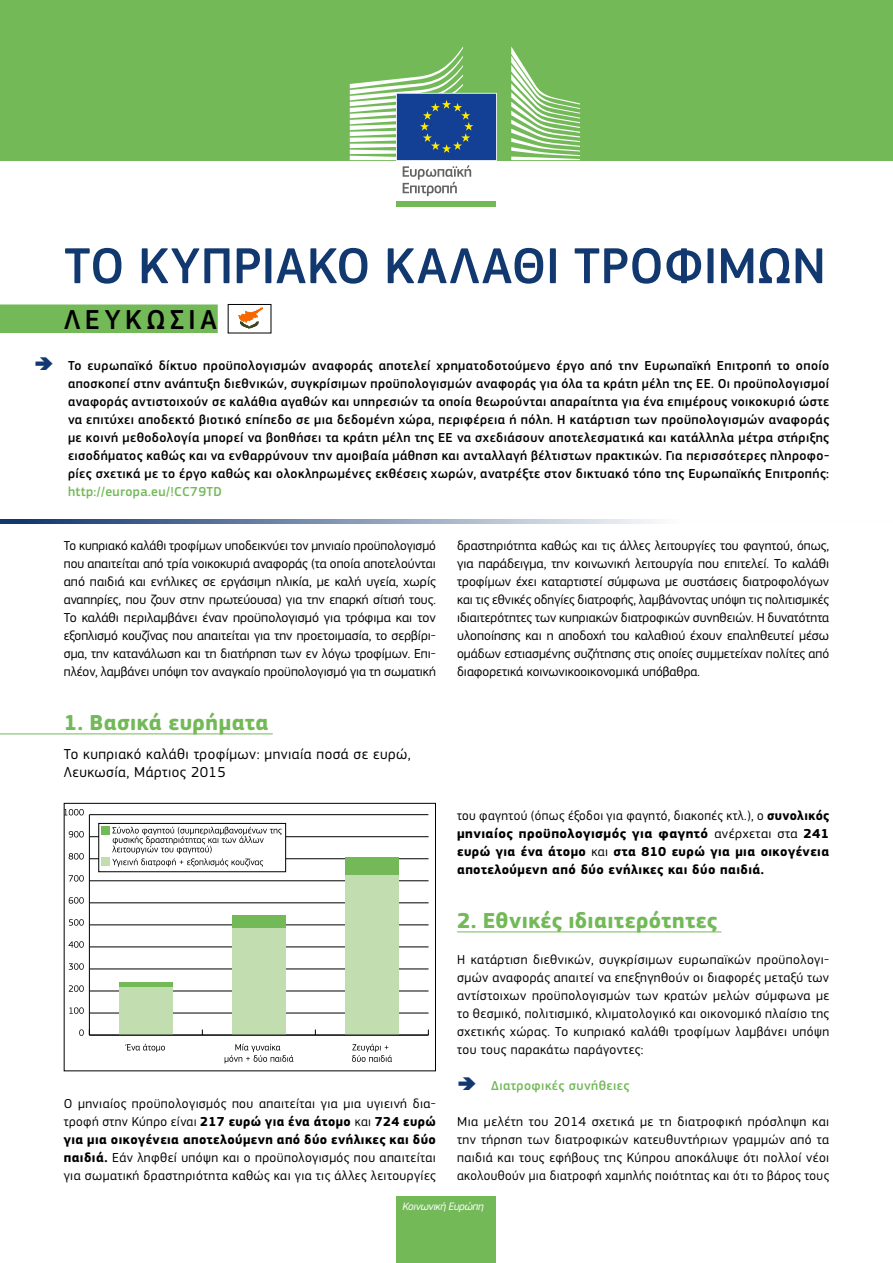
<style>
.page{position:relative;width:893px;height:1263px;background:#fff}
.page>*{position:absolute;margin:0;border:0;box-sizing:border-box;transform-origin:0 0}
.Header_1{font:500 52.5px "EC Square Sans Pro";color:#123870}
.Pays{font:500 28.5px "EC Square Sans Pro";letter-spacing:.16em;color:#000}
.Header_2_copie{font:700 22.5px "EC Square Sans Pro";letter-spacing:.015em;color:#73b958}
.Header_2{font:700 22.5px "EC Square Sans Pro";letter-spacing:.015em;color:#73b958}
.Table_Header{font:15px/18px "EC Square Sans Pro";letter-spacing:.03em;color:#000}
.Body{font:13.5px/18px "EC Square Sans Pro";letter-spacing:.03em;color:#000;text-align:justify}
.t1{font:500 13.5px/18px "EC Square Sans Pro";letter-spacing:.03em;color:#000;text-align:justify}
.Body-2{font:700 13.5px/18px "EC Square Sans Pro";letter-spacing:.03em;color:#000;text-align:justify}
.t2{font:500 13.5px "EC Square Sans Pro";letter-spacing:.03em;color:#73b958}
.t3{font:italic 11.25px "EC Square Sans Pro";letter-spacing:-.03em;color:#fff}
.s1{color:#73b958}
.s2{font-weight:700}
.s3{font-weight:400}
</style>
<div class="page">
<div style="left:397px;top:1196px;width:99px;height:67px;background:#73b958"></div>
<div style="left:397px;top:201px;width:99px;height:6px;background:#73b958"></div>
<div style="left:0;top:0;width:893px;height:160px;background:#73b958"></div>
<svg style="left:0;top:519px;width:658px;height:5px;background:#7f93b1"></svg>
<svg style="left:511px;top:46px;width:69px;height:114px"></svg>
<svg style="left:350px;top:46px;width:147px;height:151px"></svg>
<div style="left:0;top:304px;width:218px;height:29px;background:#73b958"></div>
<hr style="left:0;top:734px;width:273px;height:1px;background:#73b958">
<svg style="left:79px;top:1029px;width:10px;height:7px"></svg>
<svg style="left:69px;top:1007px;width:15px;height:7px"></svg>
<svg style="left:69px;top:985px;width:15px;height:7px"></svg>
<svg style="left:69px;top:963px;width:15px;height:7px"></svg>
<svg style="left:68px;top:941px;width:16px;height:7px"></svg>
<svg style="left:69px;top:919px;width:15px;height:7px"></svg>
<svg style="left:69px;top:897px;width:15px;height:7px"></svg>
<svg style="left:69px;top:875px;width:15px;height:7px"></svg>
<svg style="left:69px;top:853px;width:15px;height:6px"></svg>
<svg style="left:69px;top:831px;width:15px;height:6px"></svg>
<svg style="left:66px;top:809px;width:18px;height:6px"></svg>
<hr style="left:89px;top:815px;width:1px;height:220px;background:#000">
<hr style="left:90px;top:1013px;width:339px;height:1px;background:#000">
<hr style="left:90px;top:991px;width:339px;height:1px;background:#000">
<hr style="left:90px;top:969px;width:339px;height:1px;background:#000">
<hr style="left:90px;top:947px;width:339px;height:1px;background:#000">
<hr style="left:90px;top:924px;width:339px;height:1px;background:#000">
<hr style="left:90px;top:902px;width:339px;height:1px;background:#000">
<hr style="left:90px;top:880px;width:339px;height:1px;background:#000">
<hr style="left:90px;top:858px;width:339px;height:1px;background:#000">
<hr style="left:90px;top:836px;width:339px;height:1px;background:#000">
<hr style="left:89px;top:814px;width:339px;height:1px;background:#000">
<div style="left:119px;top:982px;width:54px;height:5px;background:#73b958"></div>
<div style="left:232px;top:915px;width:54px;height:13px;background:#73b958"></div>
<div style="left:345px;top:856px;width:54px;height:19px;background:#73b958"></div>
<div style="left:119px;top:987px;width:54px;height:48px;background:#c2ddaf"></div>
<div style="left:232px;top:928px;width:54px;height:107px;background:#c2ddaf"></div>
<div style="left:345px;top:875px;width:54px;height:160px;background:#c2ddaf"></div>
<svg style="left:352px;top:1044px;width:40px;height:18px"></svg>
<svg style="left:225px;top:1044px;width:69px;height:19px"></svg>
<svg style="left:125px;top:1044px;width:40px;height:8px"></svg>
<hr style="left:89px;top:1035px;width:339px;height:1px;background:#000">
<div style="left:99px;top:823px;width:187px;height:49px;background:#fff"></div>
<div style="left:98px;top:823px;width:188px;height:49px;border:1px solid #000"></div>
<svg style="left:112px;top:827px;width:170px;height:40px"></svg>
<div style="left:101px;top:825px;width:9px;height:9px;background:#73b958"></div>
<div style="left:101px;top:857px;width:9px;height:9px;background:#c2ddaf"></div>
<div style="left:64px;top:803px;width:372px;height:268px;border:1px solid #000"></div>
<hr style="left:457px;top:932px;width:264px;height:1px;background:#73b958">
<svg style="left:239px;top:308px;width:24px;height:20px"></svg>
<div style="left:228px;top:304px;width:43px;height:29px;border:1px solid #000"></div>
<h1 class="Header_1" style="left:64px;top:235px;width:763px">ΤΟ ΚΥΠΡΙΑΚΌ ΚΑΛΆΘΙ ΤΡΟΦΊΜΩΝ</h1>
<p class="Pays" style="left:64px;top:303px;width:154px">ΛΕΥΚΩΣΊ Α</p>
<p class="t1" style="left:68px;top:357px;width:763px">Το ευρωπαϊκό δίκτυο προϋπολογισμών αναφοράς αποτελεί χρηματοδοτούμενο έργο από την Ευρωπαϊκή Επιτροπή το οποίο αποσκοπεί στην ανάπτυξη διεθνικών, συγκρίσιμων προϋπολογισμών αναφοράς για όλα τα κράτη μέλη της ΕΕ. Οι προϋπολογισμοί αναφοράς αντιστοιχούν σε καλάθια αγαθών και υπηρεσιών τα οποία θεωρούνται απαραίτητα για ένα επιμέρους νοικοκυριό ώστε να επιτύχει αποδεκτό βιοτικό επίπεδο σε μια δεδομένη χώρα, περιφέρεια ή πόλη. Η κατάρτιση των προϋπολογισμών αναφοράς με κοινή μεθοδολογία μπορεί να βοηθήσει τα κράτη μέλη της ΕΕ να σχεδιάσουν αποτελεσματικά και κατάλληλα μέτρα στήριξης εισοδήματος καθώς και να ενθαρρύνουν την αμοιβαία μάθηση και ανταλλαγή βέλτιστων πρακτικών. Για περισσότερες πληροφο&shy;ρίες σχετικά με το έργο καθώς και ολοκληρωμένες εκθέσεις χωρών, ανατρέξτε στον δικτυακό τόπο της Ευρωπαϊκής Επιτροπής: <span class="s1">http://europa.eu/!CC79TD</span></p>
<p class="Body" style="left:64px;top:536px;width:374px">Το κυπριακό καλάθι τροφίμων υποδεικνύει τον μηνιαίο προϋπολογισμό που απαιτείται από τρία νοικοκυριά αναφοράς (τα οποία αποτελούνται από παιδιά και ενήλικες σε εργάσιμη ηλικία, με καλή υγεία, χωρίς αναπηρίες, που ζουν στην πρωτεύουσα) για την επαρκή σίτισή τους.<br>Το καλάθι περιλαμβάνει έναν προϋπολογισμό για τρόφιμα και τον εξοπλισμό κουζίνας που απαιτείται για την προετοιμασία, το σερβίρι&shy;σμα, την κατανάλωση και τη διατήρηση των εν λόγω τροφίμων. Επι&shy;πλέον, λαμβάνει υπόψη τον αναγκαίο προϋπολογισμό για τη σωματική</p>
<p class="Body" style="left:457px;top:536px;width:374px">δραστηριότητα καθώς και τις άλλες λειτουργίες του φαγητού, όπως, για παράδειγμα, την κοινωνική λειτουργία που επιτελεί. Το καλάθι τροφίμων έχει καταρτιστεί σύμφωνα με συστάσεις διατροφολόγων και τις εθνικές οδηγίες διατροφής, λαμβάνοντας υπόψη τις πολιτισμικές ιδιαιτερότητες των κυπριακών διατροφικών συνηθειών. Η δυνατότητα υλοποίησης και η αποδοχή του καλαθιού έχουν επαληθευτεί μέσω ομάδων εστιασμένης συζήτησης στις οποίες συμμετείχαν πολίτες από διαφορετικά κοινωνικοοικονομικά υπόβαθρα.</p>
<h2 class="Header_2" style="left:64px;top:709px;width:206px">1. Βασικά ευρήματα</h2>
<p class="Table_Header" style="left:64px;top:745px;width:349px">Το κυπριακό καλάθι τροφίμων: μηνιαία ποσά σε ευρώ,<br>Λευκωσία, Μάρτιος 2015</p>
<p class="Body" style="left:64px;top:1094px;width:374px">Ο μηνιαίος προϋπολογισμός που απαιτείται για μια υγιεινή δια&shy;τροφή στην Κύπρο είναι <span class="s2">217 ευρώ για ένα άτομο</span> και <span class="s2">724 ευρώ για μια οικογένεια αποτελούμενη από δύο ενήλικες και δύο παιδιά.</span> Εάν ληφθεί υπόψη και ο προϋπολογισμός που απαιτείται για σωματική δραστηριότητα καθώς και για τις άλλες λειτουργίες</p>
<p class="Body-2" style="left:457px;top:807px;width:374px"><span class="s3">του φαγητού (όπως έξοδοι για φαγητό, διακοπές κτλ.), ο</span> συνολικός μηνιαίος προϋπολογισμός για φαγητό <span class="s3">ανέρχεται στα</span> 241 ευρώ για ένα άτομο <span class="s3">και</span> στα 810 ευρώ για μια οικογένεια αποτελούμενη από δύο ενήλικες και δύο παιδιά.</p>
<h2 class="Header_2_copie" style="left:457px;top:907px;width:262px">2. Εθνικές ιδιαιτερότητες</h2>
<p class="Body" style="left:457px;top:950px;width:374px">Η κατάρτιση διεθνικών, συγκρίσιμων ευρωπαϊκών προϋπολογι&shy;σμών αναφοράς απαιτεί να επεξηγηθούν οι διαφορές μεταξύ των αντίστοιχων προϋπολογισμών των κρατών μελών σύμφωνα με το θεσμικό, πολιτισμικό, κλιματολογικό και οικονομικό πλαίσιο της σχετικής χώρας. Το κυπριακό καλάθι τροφίμων λαμβάνει υπόψη του τους παρακάτω παράγοντες:</p>
<p class="t2" style="left:491px;top:1077px;width:140px">Διατροφικές συνήθειες</p>
<p class="Body" style="left:457px;top:1112px;width:374px">Μια μελέτη του 2014 σχετικά με τη διατροφική πρόσληψη και την τήρηση των διατροφικών κατευθυντήριων γραμμών από τα παιδιά και τους εφήβους της Κύπρου αποκάλυψε ότι πολλοί νέοι ακολουθούν μια διατροφή χαμηλής ποιότητας και ότι το βάρος τους</p>
<p class="t3" style="left:402px;top:1199px;width:83px">Κοινωνική Ευρώπη</p>
</div>
